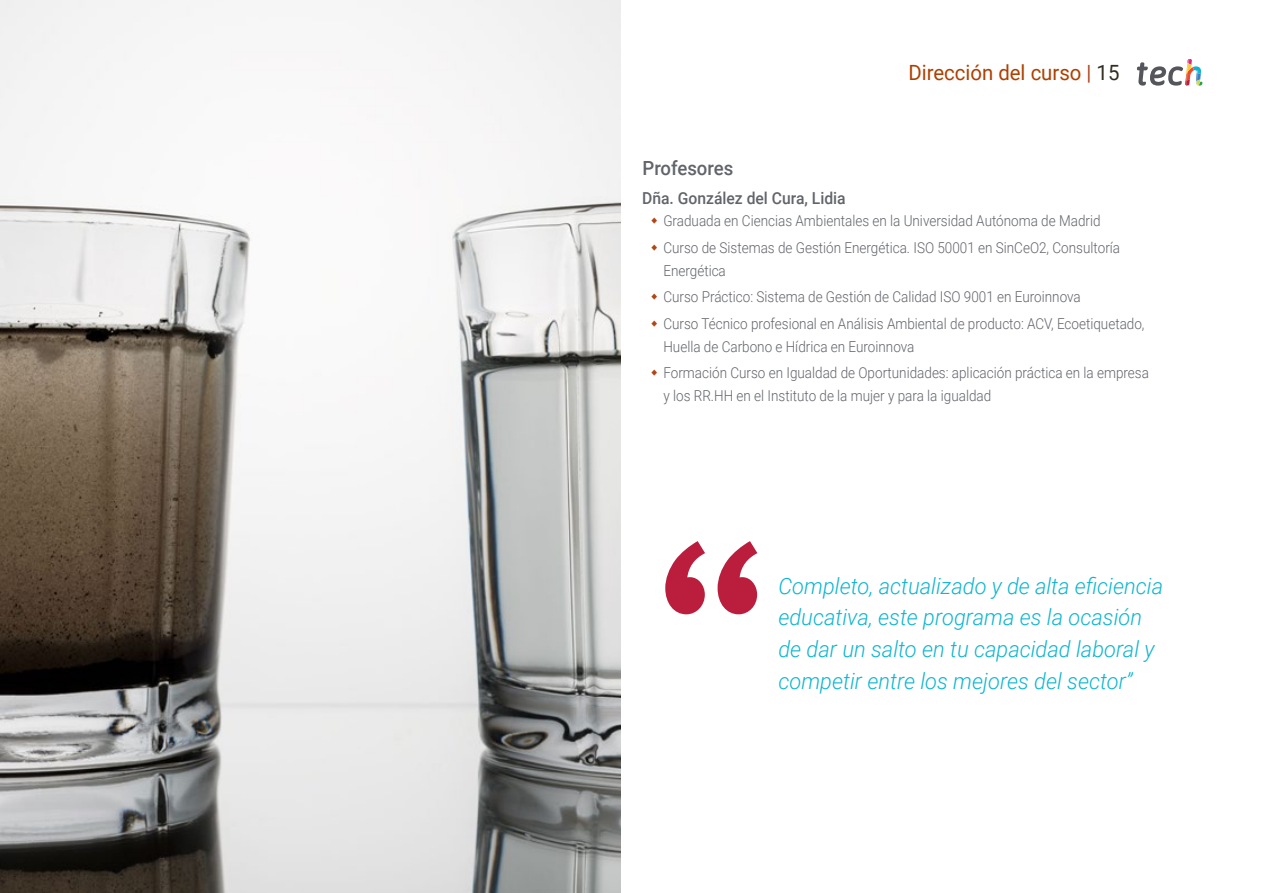
<style>
.page{position:relative;width:1263px;height:893px;background:#fff}
.page>*{position:absolute;margin:0;border:0;box-sizing:border-box;transform-origin:0 0}
.t1{font:italic 300 22.5px/31.5px "Roboto";color:#0fb6cf}
.t2{font:21px "Roboto";color:#ae4000}
.t3{font:500 19.5px "Roboto";color:#61646a;scale:.95 1}
.t4{font:500 16.5px "Roboto";color:#61646a;scale:.95 1}
.t5{font:300 15px/26.7px "Roboto";color:#61646a;scale:.9 1}
.s1{color:#b04117}
.s2{color:#312e20}
</style>
<div class="page">
<svg style="left:1137px;top:59px;width:65px;height:27px"></svg>
<img style="left:0;top:0;width:621px;height:893px">
<svg style="left:665px;top:541px;width:92px;height:73px"></svg>
<h2 class="t2" style="left:908px;top:57px;width:213px">Dirección del curso <span class="s1">|</span> <span class="s2">15</span></h2>
<h3 class="t3" style="left:642px;top:154px;width:97px">Profesores</h3>
<p class="t4" style="left:642px;top:187px;width:216px">Dña. González del Cura, Lidia</p>
<p class="t5" style="left:663px;top:207px;width:509px">Graduada en Ciencias Ambientales en la Universidad Autónoma de Madrid<br>Curso de Sistemas de Gestión Energética. ISO 50001 en SinCeO2, Consultoría</p>
<p class="t5" style="left:663px;top:256px;width:536px">Energética<br>Curso Práctico: Sistema de Gestión de Calidad ISO 9001 en Euroinnova<br>Curso Técnico profesional en Análisis Ambiental de producto: ACV, Ecoetiquetado,</p>
<p class="t5" style="left:663px;top:332px;width:541px">Huella de Carbono e Hídrica en Euroinnova<br>Formación Curso en Igualdad de Oportunidades: aplicación práctica en la empresa</p>
<p class="t5" style="left:663px;top:382px;width:366px">y los RR.HH en el Instituto de la mujer y para la igualdad</p>
<h1 class="t1" style="left:778px;top:569px;width:386px">Completo, actualizado y de alta eficiencia educativa, este programa es la ocasión de dar un salto en tu capacidad laboral y competir entre los mejores del sector”</h1>
</div>
